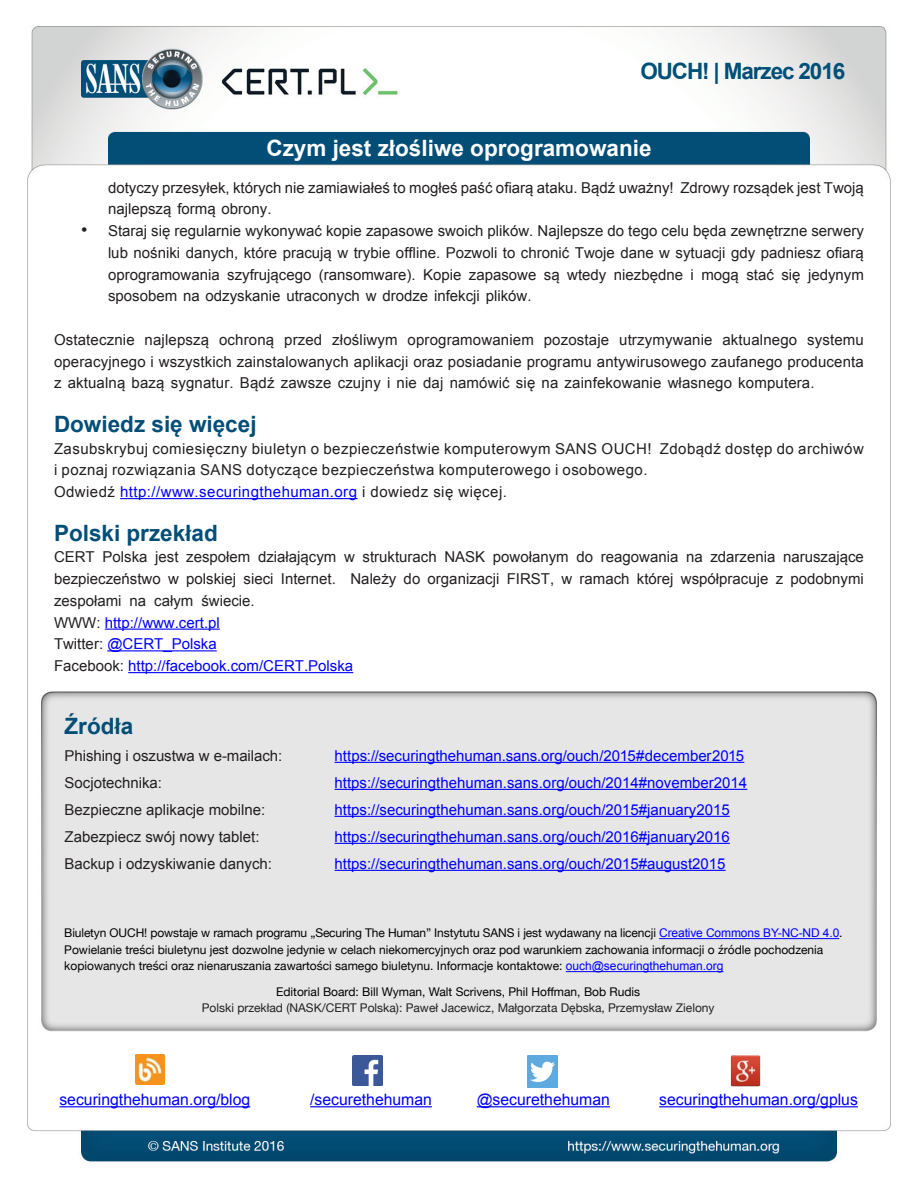
<style>
.page{position:relative;width:918px;height:1188px;background:#fff}
.page>*{position:absolute;margin:0;border:0;box-sizing:border-box;transform-origin:0 0}
.MainText{font:700 22.5px "Arial";color:#024e77}
.t1{font:700 22.5px "Arial";color:#fff}
.t2{font:700 22.5px "Arial";letter-spacing:-.05em;color:#004f77}
.t3{font:18px "Arial";color:#231f20}
.t4{font:15.75px "Arial";color:#00f}
.MainText-2{font:15px/21.8px "Arial";color:#231f20}
.MainText-3{font:15px "Arial";color:#00f}
.MainText-4{font:15px/21.8px "Arial";letter-spacing:.03em;color:#231f20}
.MainText-5{font:15px "Arial";letter-spacing:.03em;color:#00f}
.t5{font:12px/16.5px "Helvetica Neue";color:#000}
.t6{font:12px "Helvetica Neue";color:#231f20}
.s1{color:#231f20}
.s2{font-family:"Arial";color:#00f}
</style>
<div class="page">
<img style="left:27px;top:26px;width:864px;height:1136px">
<hr style="left:120px;top:498px;width:238px;height:1px;background:#00f">
<hr style="left:105px;top:629px;width:115px;height:1px;background:#00f">
<hr style="left:107px;top:650px;width:110px;height:1px;background:#00f">
<hr style="left:128px;top:672px;width:225px;height:1px;background:#00f">
<hr style="left:659px;top:938px;width:180px;height:1px;background:#00f">
<hr style="left:566px;top:971px;width:157px;height:1px;background:#00f">
<hr style="left:335px;top:762px;width:409px;height:1px;background:#00f">
<hr style="left:335px;top:789px;width:412px;height:1px;background:#00f">
<hr style="left:335px;top:816px;width:395px;height:1px;background:#00f">
<hr style="left:335px;top:843px;width:395px;height:1px;background:#00f">
<hr style="left:335px;top:870px;width:391px;height:1px;background:#00f">
<img style="left:135px;top:1054px;width:30px;height:30px">
<hr style="left:59px;top:1106px;width:191px;height:1px;background:#00f">
<img style="left:353px;top:1055px;width:29px;height:30px">
<hr style="left:310px;top:1106px;width:122px;height:1px;background:#00f">
<img style="left:527px;top:1055px;width:30px;height:32px">
<hr style="left:477px;top:1106px;width:133px;height:1px;background:#00f">
<img style="left:730px;top:1054px;width:30px;height:32px">
<hr style="left:659px;top:1106px;width:199px;height:1px;background:#00f">
<h1 class="t2" style="left:640px;top:56px;width:206px">OUCH! | Marzec 2016</h1>
<p class="t3" style="left:81px;top:218px;width:8px">•</p>
<h1 class="t1" style="left:266px;top:133px;width:387px">Czym jest złośliwe oprogramowanie</h1>
<p class="MainText-2" style="left:108px;top:177px;width:567px">dotyczy przesyłek, których nie zamiawiałeś to mogłeś paść ofiarą ataku. Bądź uważny! najlepszą formą obrony.</p>
<p class="MainText-2" style="left:108px;top:220px;width:757px">Staraj się regularnie wykonywać kopie zapasowe swoich plików. Najlepsze do tego celu będa zewnętrzne serwery</p>
<p class="MainText-2" style="left:680px;top:177px;width:185px">Zdrowy rozsądek jest Twoją</p>
<p class="MainText-2" style="left:108px;top:242px;width:757px;text-align:right">lub nośniki danych, które pracują w trybie offline. Pozwoli to chronić Twoje dane w sytuacji gdy padniesz ofiarą jedynym</p>
<p class="MainText-2" style="left:227px;top:264px;width:86px">szyfrującego</p>
<p class="MainText-2" style="left:319px;top:264px;width:98px">(ransomware .)</p>
<p class="MainText-2" style="left:746px;top:264px;width:29px">stać</p>
<p class="MainText-2" style="left:108px;top:264px;width:425px">oprogramowania<br>sposobem na odzyskanie utraconych w drodze infekcji plików.</p>
<p class="MainText-2" style="left:423px;top:264px;width:40px">Kopie</p>
<p class="MainText-2" style="left:567px;top:264px;width:41px">wtedy</p>
<p class="MainText-2" style="left:614px;top:264px;width:71px">niezbędne</p>
<p class="MainText-2" style="left:691px;top:264px;width:5px">i</p>
<p class="MainText-2" style="left:781px;top:264px;width:21px">się</p>
<p class="MainText-2" style="left:469px;top:264px;width:69px">zapasowe</p>
<p class="MainText-2" style="left:544px;top:264px;width:17px">są</p>
<p class="MainText-2" style="left:701px;top:264px;width:39px">mogą</p>
<p class="MainText-2" style="left:54px;top:329px;width:811px">Ostatecznie<br>operacyjnego i wszystkich zainstalowanych aplikacji oraz posiadanie programu antywirusowego zaufanego producenta z aktualną bazą sygnatur. Bądź zawsze czujny i nie daj namówić się na zainfekowanie własnego komputera.</p>
<p class="MainText" style="left:54px;top:409px;width:204px">Dowiedz się więcej</p>
<p class="MainText-4" style="left:660px;top:438px;width:206px">Zdobądź dostęp do archiwów</p>
<p class="MainText-2" style="left:332px;top:329px;width:67px">złośliwym</p>
<p class="MainText-2" style="left:145px;top:329px;width:66px">najlepszą</p>
<p class="MainText-2" style="left:219px;top:329px;width:57px">ochroną</p>
<p class="MainText-2" style="left:284px;top:329px;width:40px">przed</p>
<p class="MainText-2" style="left:408px;top:329px;width:128px">oprogramowaniem</p>
<p class="MainText-2" style="left:544px;top:329px;width:67px">pozostaje</p>
<p class="MainText-2" style="left:619px;top:329px;width:95px">utrzymywanie</p>
<p class="MainText-2" style="left:722px;top:329px;width:76px">aktualnego</p>
<p class="MainText-2" style="left:807px;top:329px;width:58px">systemu</p>
<p class="MainText-4" style="left:54px;top:438px;width:599px">Zasubskrybuj comiesięczny biuletyn o bezpieczeństwie komputerowym SANS OUCH! i poznaj rozwiązania SANS dotyczące bezpieczeństwa komputerowego i osobowego.</p>
<p class="MainText-5" style="left:54px;top:482px;width:455px"><span class="s1">Odwiedź</span> http://www.securingthehuman.org <span class="s1">i dowiedz się więcej.</span></p>
<p class="MainText" style="left:54px;top:518px;width:165px">Polski przekład</p>
<p class="MainText-2" style="left:54px;top:546px;width:42px">CERT</p>
<p class="MainText-2" style="left:102px;top:546px;width:47px">Polska</p>
<p class="MainText-2" style="left:155px;top:546px;width:25px">jest</p>
<p class="MainText-2" style="left:186px;top:546px;width:66px">zespołem</p>
<p class="MainText-2" style="left:258px;top:546px;width:80px">działającym</p>
<p class="MainText-2" style="left:344px;top:546px;width:12px">w</p>
<p class="MainText-2" style="left:363px;top:546px;width:76px">strukturach</p>
<p class="MainText-2" style="left:444px;top:546px;width:42px">NASK</p>
<p class="MainText-2" style="left:493px;top:546px;width:77px">powołanym</p>
<p class="MainText-2" style="left:576px;top:546px;width:18px">do</p>
<p class="MainText-2" style="left:601px;top:546px;width:79px">reagowania</p>
<p class="MainText-2" style="left:686px;top:546px;width:18px">na</p>
<p class="MainText-2" style="left:710px;top:546px;width:67px">zdarzenia</p>
<p class="MainText-2" style="left:783px;top:546px;width:82px">naruszające</p>
<p class="MainText-2" style="left:54px;top:568px;width:108px">bezpieczeństwo</p>
<p class="MainText-2" style="left:168px;top:568px;width:12px">w</p>
<p class="MainText-2" style="left:186px;top:568px;width:52px">polskiej</p>
<p class="MainText-2" style="left:244px;top:568px;width:31px">sieci</p>
<p class="MainText-2" style="left:281px;top:568px;width:57px">Internet.</p>
<p class="MainText-2" style="left:350px;top:568px;width:47px">Należy</p>
<p class="MainText-2" style="left:404px;top:568px;width:18px">do</p>
<p class="MainText-2" style="left:428px;top:568px;width:73px">organizacji</p>
<p class="MainText-2" style="left:507px;top:568px;width:67px">FIRST w,</p>
<p class="MainText-2" style="left:580px;top:568px;width:52px">ramach</p>
<p class="MainText-2" style="left:637px;top:568px;width:38px">której</p>
<p class="MainText-2" style="left:681px;top:568px;width:89px">współpracuje</p>
<p class="MainText-2" style="left:776px;top:568px;width:9px">z</p>
<p class="MainText-2" style="left:791px;top:568px;width:75px">podobnymi</p>
<p class="MainText-2" style="left:201px;top:590px;width:55px">świecie.</p>
<p class="MainText-2" style="left:54px;top:590px;width:69px">zespołami</p>
<p class="MainText-3" style="left:54px;top:612px;width:167px"><span class="s1">WWW:</span> http://www.cert.pl</p>
<p class="MainText-3" style="left:54px;top:634px;width:164px"><span class="s1">Twitter</span> @<span class="s1">:</span> CERT_Polska</p>
<p class="MainText-3" style="left:54px;top:656px;width:301px"><span class="s1">Facebook:</span> http://facebook.com/CERT.Polska</p>
<p class="MainText-2" style="left:154px;top:590px;width:41px">całym</p>
<p class="MainText-2" style="left:130px;top:590px;width:18px">na</p>
<p class="MainText" style="left:65px;top:711px;width:70px">Źródła</p>
<p class="MainText-2" style="left:65px;top:745px;width:219px">Phishing i oszustwa w -e mailach:</p>
<p class="MainText-3" style="left:335px;top:746px;width:411px">https://securingthehuman.sans.org/ouch/2015#december2015</p>
<p class="MainText-2" style="left:65px;top:772px;width:99px">Socjotechnika:</p>
<p class="MainText-3" style="left:335px;top:773px;width:414px">https://securingthehuman.sans.org/ouch/2014#november2014</p>
<p class="MainText-2" style="left:65px;top:799px;width:202px">Bezpieczne aplikacje mobilne:</p>
<p class="MainText-3" style="left:335px;top:800px;width:397px">https://securingthehuman.sans.org/ouch/2015#january2015</p>
<p class="MainText-2" style="left:65px;top:826px;width:197px">Zabezpiecz swój nowy tablet:</p>
<p class="MainText-3" style="left:335px;top:827px;width:397px">https://securingthehuman.sans.org/ouch/2016#january2016</p>
<p class="MainText-2" style="left:65px;top:853px;width:209px">Backup i odzyskiwanie danych:</p>
<p class="MainText-3" style="left:335px;top:854px;width:393px">https://securingthehuman.sans.org/ouch/2015#august2015</p>
<p class="t5" style="left:64px;top:926px;width:780px">Biuletyn OUCH! powstaje w ramach programu „Securing The Human” Instytutu SANS i jest wydawany na licencji <span class="s2">Creative Commons BY-NC-ND 4.0</span>.<br>Powielanie treści biuletynu jest dozwolne jedynie w celach niekomercyjnych oraz pod warunkiem zachowania informacji o źródle pochodzenia kopiowanych treści oraz nienaruszania zawartości samego biuletynu. Informacje kontaktowe: <span class="s2">ouch@securingthehuman.org</span></p>
<p class="t5" style="left:276px;top:984px;width:366px">Editorial Board: Bill Wyman, Walt Scrivens, Phil Hoffman, Bob Rudis</p>
<p class="t6" style="left:202px;top:999px;width:514px">Polski przekład (NASK/CERT Polska :) Paweł Jacewicz, Małgorzata Dębska, Przemysław Zielony</p>
<p class="t4" style="left:59px;top:1089px;width:192px">securingthehuman.org/blog</p>
<p class="t4" style="left:310px;top:1089px;width:123px">/securethehuman</p>
<p class="t4" style="left:477px;top:1089px;width:135px">@securethehuman</p>
<p class="t4" style="left:659px;top:1089px;width:200px">securingthehuman.org/gplus</p>
</div>
